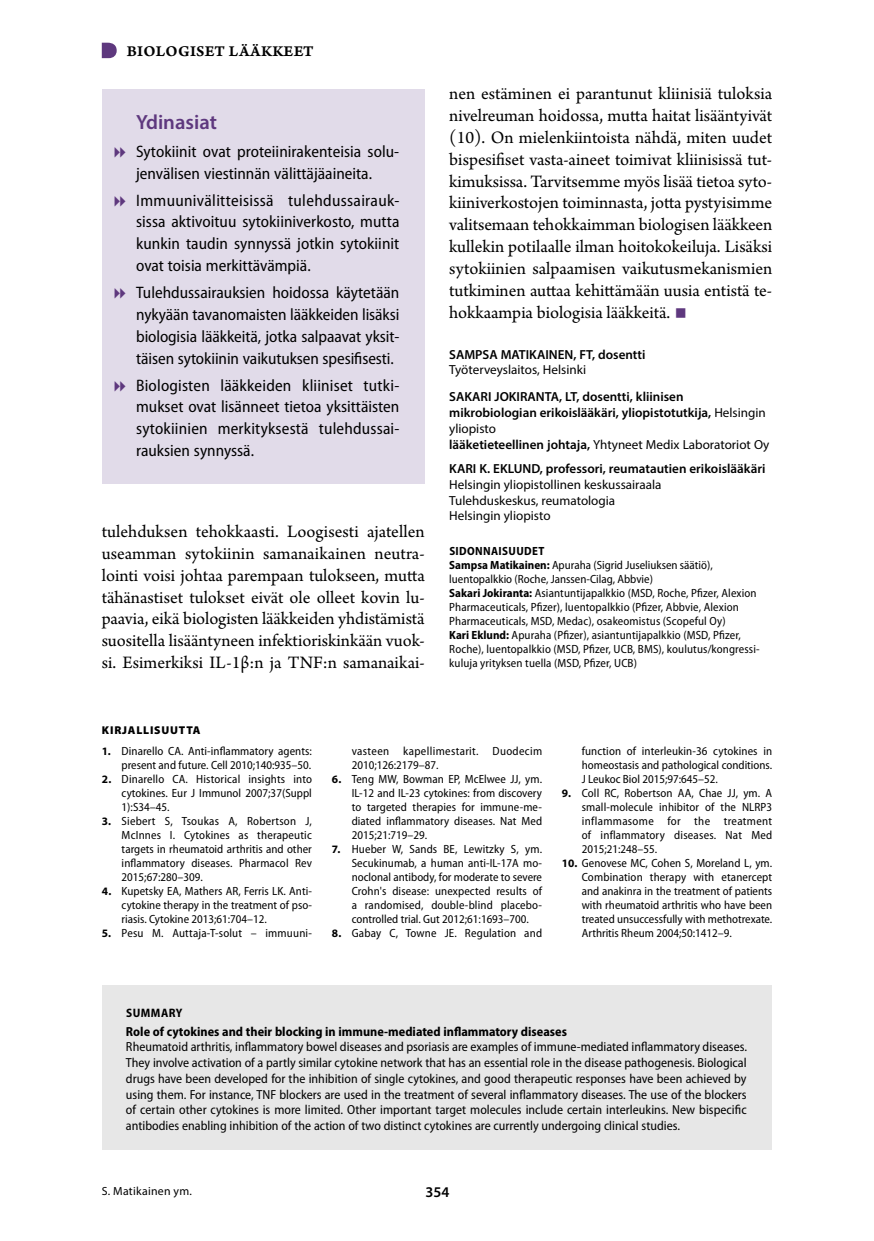
<style>
.page{position:relative;width:874px;height:1241px;background:#fff}
.page>*{position:absolute;margin:0;border:0;box-sizing:border-box;transform-origin:0 0}
.t1{font:42px "Arno Pro";color:#5e387e}
.t2{font:600 20.65px "Myriad Pro";color:#5e387e}
.t3{font:18.38px/21.9px "Arno Pro";letter-spacing:-.005em;color:#000;text-align:justify}
.t4{font:semi-condensed 16.62px/21.9px "Myriad Pro";color:#000;text-align:justify}
.t5{font:15.75px "Arno Pro Smbd Caption";letter-spacing:.015em;color:#000}
.t6{font:600 14.88px "Myriad Pro";color:#000}
.t7{font:semi-condensed 13.12px/15.8px "Myriad Pro";color:#000;text-align:justify}
.t8{font:600 13.12px/15.8px "Myriad Pro";color:#000}
.t9{font:13.12px/15.8px "Myriad Pro";color:#000}
.t10{font:700 semi-condensed 13.12px "Myriad Pro";color:#000}
.t11{font:700 semi-condensed 12.25px "Myriad Pro";letter-spacing:.04em;color:#000}
.t12{font:semi-condensed 11.9px/14px "Myriad Pro";letter-spacing:.005em;color:#000;text-align:justify}
.t13{font:semi-condensed 11.9px/14px "Myriad Pro";letter-spacing:.03em;color:#000}
.t14{font:11.9px "Myriad Pro";letter-spacing:.02em;color:#000}
.t15{font:900 11.38px "Myriad Pro";letter-spacing:.07em;color:#000}
.s1{font-weight:400}
.s2{font-weight:700}
.s3{font-weight:700;font-stretch:normal;font-size:11.38px}
</style>
<div class="page">
<svg style="left:102px;top:43px;width:15px;height:15px"></svg>
<div style="left:102px;top:985px;width:669px;height:164px;background:#e7e7e7"></div>
<div style="left:102px;top:90px;width:322px;height:394px;background:#e1dbe9"></div>
<h3 class="t5" style="left:127px;top:41px;width:188px">BIOLOGISET LÄÄKKEET</h3>
<h2 class="t2" style="left:136px;top:109px;width:82px">Ydinasiat</h2>
<h3 class="t4" style="left:136px;top:140px;width:264px">Sytokiinit ovat proteiinirakenteisia solu&shy;jenvälisen viestinnän välittäjäaineita.</h3>
<h3 class="t4" style="left:136px;top:189px;width:265px">Immuunivälitteisissä tulehdussairauk&shy;sissa aktivoituu sytokiiniverkosto, mutta kunkin taudin synnyssä jotkin sytokiinit ovat toisia merkittävämpiä.</h3>
<h3 class="t4" style="left:136px;top:281px;width:264px">Tulehdussairauksien hoidossa käytetään nykyään tavanomaisten lääkkeiden lisäksi biologisia lääkkeitä, jotka salpaavat yksit&shy;täisen sytokiinin vaikutuksen spesifisesti.</h3>
<h3 class="t4" style="left:136px;top:374px;width:264px">Biologisten lääkkeiden kliiniset tutki&shy;mukset ovat lisänneet tietoa yksittäisten sytokiinien merkityksestä tulehdussai&shy;rauksien synnyssä.</h3>
<p class="t3" style="left:102px;top:521px;width:324px">tulehduksen tehokkaasti. Loogisesti ajatellen useamman sytokiinin samanaikainen neutra&shy;lointi voisi johtaa parempaan tulokseen, mutta tähänastiset tulokset eivät ole olleet kovin lu&shy;paavia, eikä biologisten lääkkeiden yhdistämistä suositella lisääntyneen infektioriskinkään vuok&shy;si. Esimerkiksi IL-1β:n ja TNF:n samanaikai-</p>
<p class="t15" style="left:102px;top:723px;width:100px">KIRJALLISUUTTA</p>
<p class="t3" style="left:449px;top:83px;width:324px">nen estäminen ei parantunut kliinisiä tuloksia nivelreuman hoidossa, mutta haitat lisääntyivät (10). On mielenkiintoista nähdä, miten uudet bispesifiset vasta-aineet toimivat kliinisissä tut&shy;kimuksissa. Tarvitsemme myös lisää tietoa syto&shy;kiiniverkostojen toiminnasta, jotta pystyisimme valitsemaan tehokkaimman biologisen lääkkeen kullekin potilaalle ilman hoitokokeiluja. Lisäksi sytokiinien salpaamisen vaikutusmekanismien tutkiminen auttaa kehittämään uusia entistä te&shy;hokkaampia biologisia lääkkeitä.</p>
<h1 class="t1" style="left:673px;top:286px;width:15px">■</h1>
<p class="t8" style="left:449px;top:346px;width:198px">SAMPSA MATIKAINEN, FT, dosentti</p>
<p class="t9" style="left:449px;top:362px;width:138px">Työterveyslaitos, Helsinki</p>
<p class="t8" style="left:449px;top:388px;width:321px">SAKARI JOKIRANTA, LT, dosentti, kliinisen mikrobiologian erikoislääkäri, yliopistotutkija, <span class="s1">Helsingin yliopisto<br></span>lääketieteellinen johtaja, <span class="s1">Yhtyneet Medix Laboratoriot Oy</span></p>
<p class="t8" style="left:449px;top:460px;width:317px">KARI K. EKLUND, professori, reumatautien erikoislääkäri</p>
<p class="t9" style="left:449px;top:476px;width:214px">Helsingin yliopistollinen keskussairaala<br>Tulehduskeskus, reumatologia<br>Helsingin yliopisto</p>
<p class="t12" style="left:449px;top:544px;width:311px;text-align:left"><span class="s2">SIDONNAISUUDET<br>Sampsa Matikainen:</span> Apuraha (Sigrid Juseliuksen säätiö), luentopalkkio (Roche, Janssen-Cilag, Abbvie)<br><span class="s2">Sakari Jokiranta:</span> Asiantuntijapalkkio (MSD, Roche, Pfizer, Alexion Pharmaceuticals, Pfizer), luentopalkkio (Pfizer, Abbvie, Alexion Pharmaceuticals, MSD, Medac), osakeomistus (Scopeful Oy)<br><span class="s2">Kari Eklund:</span> Apuraha (Pfizer), asiantuntijapalkkio (MSD, Pfizer, Roche), luentopalkkio (MSD, Pfizer, UCB, BMS), koulutus/kongressi&shy;kuluja yrityksen tuella (MSD, Pfizer, UCB)</p>
<p class="t12" style="left:102px;top:743px;width:211px;text-align:right"><span class="s3">1.</span> Dinarello CA. Anti-inflammatory agents: present and future. Cell 2010;140:935–50.</p>
<p class="t12" style="left:122px;top:771px;width:192px;text-indent:-20px"><span class="s3">2.</span> Dinarello CA. Historical insights into cytokines. Eur J Immunol 2007;37(Suppl 1):S34–45.</p>
<p class="t12" style="left:122px;top:813px;width:192px;text-indent:-20px"><span class="s3">3.</span> Siebert S, Tsoukas A, Robertson J, McInnes I. Cytokines as therapeutic targets in rheumatoid arthritis and other inflammatory diseases. Pharmacol Rev 2015;67:280–309.</p>
<p class="t12" style="left:122px;top:883px;width:192px;text-indent:-20px"><span class="s3">4.</span> Kupetsky EA, Mathers AR, Ferris LK. Anti&shy;cytokine therapy in the treatment of pso&shy;riasis. Cytokine 2013;61:704–12.</p>
<p class="t12" style="left:102px;top:925px;width:212px"><span class="s3">5.</span> Pesu M. Auttaja-T-solut – immuuni-</p>
<p class="t13" style="left:351px;top:743px;width:192px">vasteen kapellimestarit. Duodecim<br>2010;126:2179–87.</p>
<p class="t12" style="left:351px;top:771px;width:192px;text-indent:-20px"><span class="s3">6.</span> Teng MW, Bowman EP, McElwee JJ, ym.<br>IL-12 and IL-23 cytokines: from discovery to targeted therapies for immune-me&shy;diated inflammatory diseases. Nat Med 2015;21:719–29.</p>
<p class="t12" style="left:351px;top:841px;width:192px;text-indent:-20px"><span class="s3">7.</span> Hueber W, Sands BE, Lewitzky S, ym.<br>Secukinumab, a human anti-IL-17A mo&shy;noclonal antibody, for moderate to severe Crohn's disease: unexpected results of a randomised, double-blind placebo&shy;controlled trial. Gut 2012;61:1693–700.</p>
<p class="t12" style="left:332px;top:925px;width:212px"><span class="s3">8.</span> Gabay C, Towne JE. Regulation and</p>
<p class="t12" style="left:581px;top:743px;width:192px">function of interleukin-36 cytokines in homeostasis and pathological conditions.<br>J Leukoc Biol 2015;97:645–52.</p>
<p class="t12" style="left:581px;top:785px;width:192px;text-indent:-20px"><span class="s3">9.</span> Coll RC, Robertson AA, Chae JJ, ym. A small-molecule inhibitor of the NLRP3 inflammasome for the treatment of inflammatory diseases. Nat Med 2015;21:248–55.</p>
<p class="t12" style="left:581px;top:855px;width:192px;text-indent:-20px"><span class="s3">10.</span> Genovese MC, Cohen S, Moreland L, ym.<br>Combination therapy with etanercept and anakinra in the treatment of patients with rheumatoid arthritis who have been treated unsuccessfully with methotrexate.<br>Arthritis Rheum 2004;50:1412–9.</p>
<p class="t11" style="left:126px;top:1005px;width:58px">SUMMARY</p>
<p class="t10" style="left:126px;top:1022px;width:442px">Role of cytokines and their blocking in immune-mediated inflammatory diseases</p>
<p class="t7" style="left:126px;top:1038px;width:622px">Rheumatoid arthritis, inflammatory bowel diseases and psoriasis are examples of immune-mediated inflammatory diseases.<br>They involve activation of a partly similar cytokine network that has an essential role in the disease pathogenesis. Biological drugs have been developed for the inhibition of single cytokines, and good therapeutic responses have been achieved by using them. For instance, TNF blockers are used in the treatment of several inflammatory diseases. The use of the blockers of certain other cytokines is more limited. Other important target molecules include certain interleukins. New bispecific antibodies enabling inhibition of the action of two distinct cytokines are currently undergoing clinical studies.</p>
<p class="t14" style="left:102px;top:1183px;width:92px">S. Matikainen ym.</p>
<p class="t6" style="left:425px;top:1182px;width:25px">354</p>
</div>
